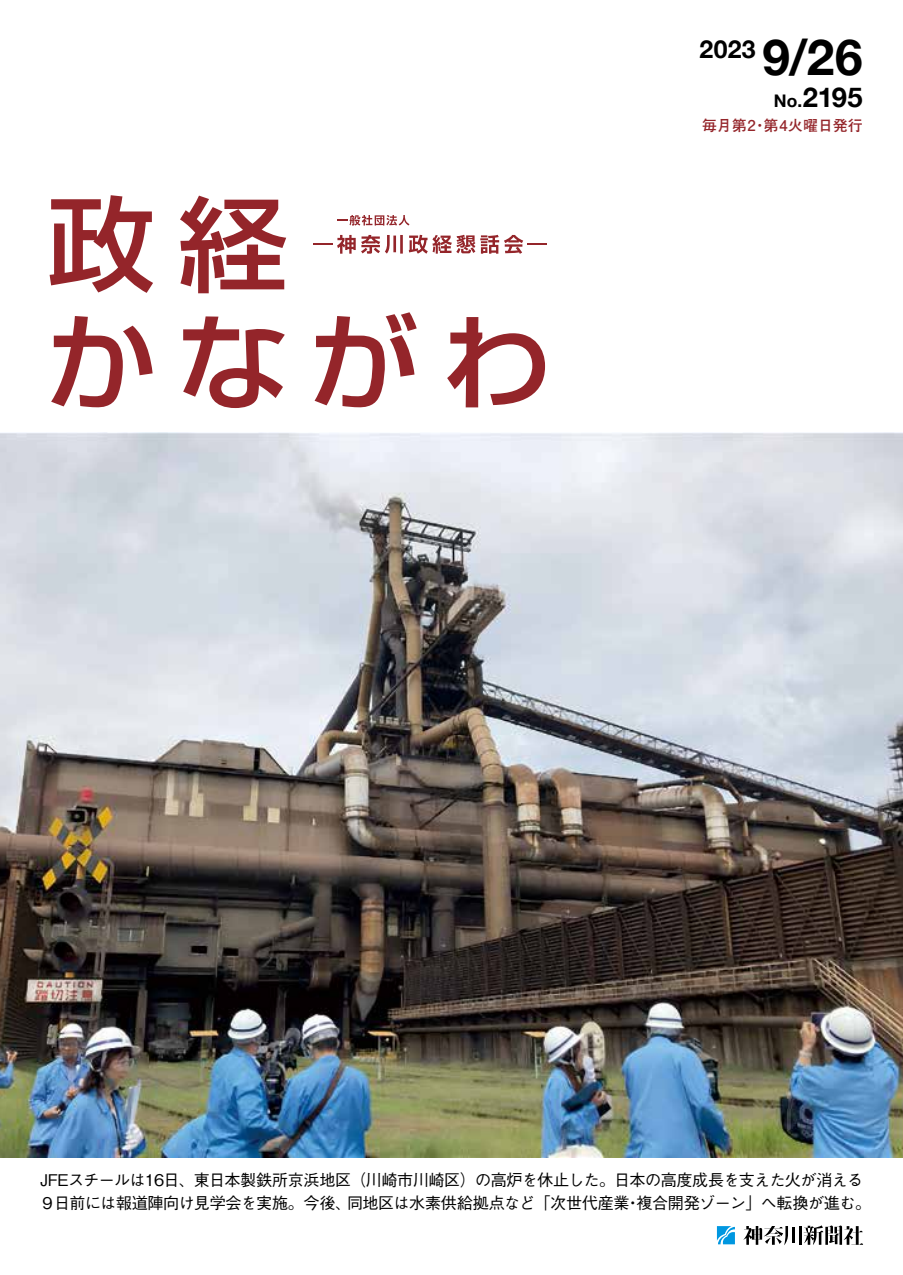
<style>
.page{position:relative;width:903px;height:1275px;background:#fff}
.page>*{position:absolute;margin:0;border:0;box-sizing:border-box;transform-origin:0 0}
.t1{font:700 49.52px "Helvetica Neue";color:#000}
.t2{font:700 27.3px "Helvetica Neue";color:#000}
.t3{font:700 24.85px "Helvetica Neue";color:#000}
.t4{font:700 17.32px "Helvetica Neue";color:#000}
.t5{font:500 16.1px/22.4px "Gothic BBB Pr 6 N";letter-spacing:-.03em;color:#000}
.t6{font:700 14.88px "Futo Go B101 Pr 6 N";color:#94252a}
.s1{font-size:17.32px}
</style>
<div class="page">
<svg style="left:50px;top:195px;width:103px;height:98px"></svg>
<svg style="left:180px;top:196px;width:106px;height:97px"></svg>
<svg style="left:51px;top:316px;width:102px;height:91px"></svg>
<svg style="left:315px;top:312px;width:102px;height:95px"></svg>
<svg style="left:447px;top:317px;width:98px;height:90px"></svg>
<svg style="left:183px;top:316px;width:102px;height:92px"></svg>
<svg style="left:313px;top:235px;width:90px;height:19px"></svg>
<svg style="left:409px;top:235px;width:138px;height:19px"></svg>
<svg style="left:337px;top:215px;width:72px;height:11px"></svg>
<hr style="left:792px;top:1227px;width:3px;height:15px;background:#000">
<svg style="left:743px;top:1226px;width:45px;height:19px"></svg>
<svg style="left:799px;top:1225px;width:64px;height:20px"></svg>
<svg style="left:717px;top:1226px;width:18px;height:18px"></svg>
<img style="left:0;top:433px;width:903px;height:724px">
<h3 class="t3" style="left:699px;top:29px;width:58px">2023</h3>
<h1 class="t1" style="left:762px;top:19px;width:102px">9/26</h1>
<h2 class="t2" style="left:797px;top:76px;width:67px"><span class="s1">.</span>2195</h2>
<p class="t4" style="left:774px;top:87px;width:25px">No</p>
<p class="t6" style="left:763px;top:114px;width:101px">第4火曜日発行</p>
<p class="t6" style="left:702px;top:114px;width:67px">毎月第・2</p>
<p class="t5" style="left:347px;top:1168px;width:526px;text-indent:-307px">JFEスチールは16日、東日本製鉄所京浜地区（川崎市川崎区）の高炉を休止した。日本の高度成長を支えた火が消える同地区は水素供給拠点など「次世代産業複合開発ゾーン」へ転換が進む。</p>
<p class="t5" style="left:40px;top:1190px;width:313px">９日前には報道陣向け見学会を実施。今後、</p>
<p class="t5" style="left:625px;top:1190px;width:18px">・</p>
</div>
